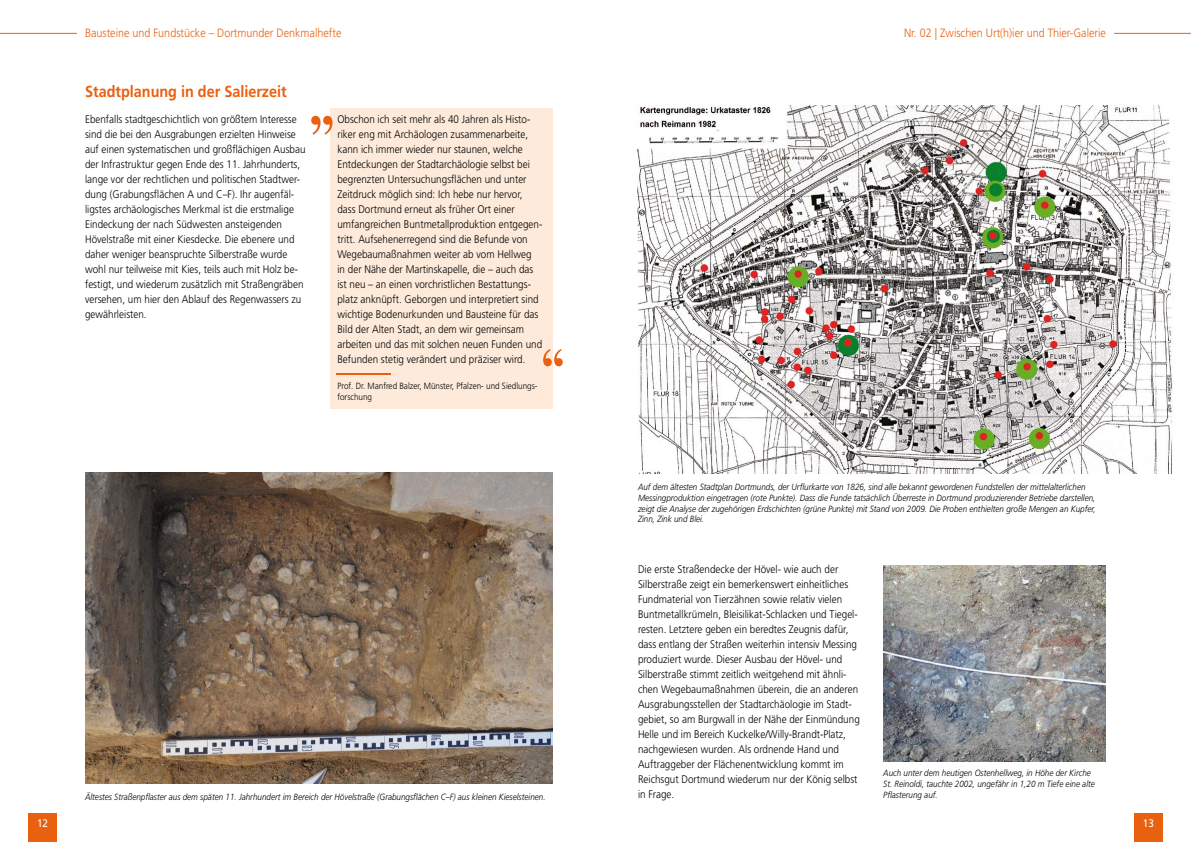
<style>
.page{position:relative;width:1191px;height:842px;background:#fff}
.page>*{position:absolute;margin:0;border:0;box-sizing:border-box;transform-origin:0 0}
.t1{font:700 16px "Frutiger LT";color:#e9600f;scale:.9 1}
.t2{font:300 12px "Frutiger LT";color:#e9600f;scale:.9 1}
.t3{font:300 11px/15px "Frutiger LT";color:#000;scale:.9 1}
.t4{font:11px "Frutiger LT";color:#fff;scale:.9 1}
.t5{font:italic 300 9px/10.8px "Frutiger LT";color:#000;scale:.9 1}
.t6{font:300 9px/10.8px "Frutiger LT";color:#000;scale:.9 1}
</style>
<div class="page">
<div style="left:330px;top:108px;width:223px;height:300px;background:#fdeada"></div>
<img style="left:85px;top:473px;width:468px;height:310px">
<img style="left:637px;top:106px;width:536px;height:367px">
<svg style="left:543px;top:349px;width:20px;height:17px"></svg>
<svg style="left:311px;top:116px;width:21px;height:19px"></svg>
<hr style="left:336px;top:373px;width:54px;height:2px;background:#e9600f">
<img style="left:883px;top:566px;width:223px;height:196px">
<div style="left:28px;top:813px;width:29px;height:29px;background:#e9600f"></div>
<div style="left:1134px;top:813px;width:28px;height:29px;background:#e9600f"></div>
<hr style="left:0;top:33px;width:77px;height:1px;background:#e9600f">
<hr style="left:1114px;top:33px;width:77px;height:1px;background:#e9600f">
<p class="t2" style="left:85px;top:26px;width:286px">Bausteine und Fundstücke – Dortmunder Denkmalhefte</p>
<p class="t2" style="left:904px;top:26px;width:226px">Nr. 02 | Zwischen Urt(h)ier und Thier-Galerie</p>
<h1 class="t1" style="left:85px;top:82px;width:226px">Stadtplanung in der Salierzeit</h1>
<p class="t3" style="left:85px;top:112px;width:246px">Ebenfalls stadtgeschichtlich von größtem Interesse sind die bei den Ausgrabungen erzielten Hinweise auf einen systematischen und großflächigen Ausbau der Infrastruktur gegen Ende des 11. Jahrhunderts, lange vor der rechtlichen und politischen Stadtwer&shy;dung (Grabungsflächen A und C–F). Ihr augenfäl&shy;ligstes archäologisches Merkmal ist die erstmalige Eindeckung der nach Südwesten ansteigenden Hövelstraße mit einer Kiesdecke. Die ebenere und daher weniger beanspruchte Silberstraße wurde wohl nur teilweise mit Kies, teils auch mit Holz be&shy;festigt, und wiederum zusätzlich mit Straßengräben versehen, um hier den Ablauf des Regenwassers zu gewährleisten.</p>
<p class="t3" style="left:337px;top:112px;width:229px">Obschon ich seit mehr als 40 Jahren als Histo&shy;riker eng mit Archäologen zusammenarbeite, kann ich immer wieder nur staunen, welche Entdeckungen der Stadtarchäologie selbst bei begrenzten Untersuchungsflächen und unter Zeitdruck möglich sind: Ich hebe nur hervor, dass Dortmund erneut als früher Ort einer umfangreichen Buntmetallproduktion entgegen&shy;tritt. Aufsehenerregend sind die Befunde von Wegebaumaßnahmen weiter ab vom Hellweg<br>in der Nähe der Martinskapelle, die – auch das ist neu – an einen vorchristlichen Bestattungs&shy;platz anknüpft. Geborgen und interpretiert sind wichtige Bodenurkunden und Bausteine für das Bild der Alten Stadt, an dem wir gemeinsam arbeiten und das mit solchen neuen Funden und Befunden stetig verändert und präziser wird.</p>
<p class="t6" style="left:337px;top:381px;width:224px">Prof. Dr. Manfred Balzer, Münster, Pfalzen- und Siedlungs&shy;forschung</p>
<p class="t5" style="left:638px;top:482px;width:510px">Auf dem ältesten Stadtplan Dortmunds, der Urflurkarte von 1826, sind alle bekannt gewordenen Fundstellen der mittelalterlichen Messingproduktion eingetragen (rote Punkte). Dass die Funde tatsächlich Überreste in Dortmund produzierender Betriebe darstellen, zeigt die Analyse der zugehörigen Erdschichten (grüne Punkte) mit Stand von 2009. Die Proben enthielten große Mengen an Kupfer, Zinn, Zink und Blei.</p>
<p class="t3" style="left:638px;top:562px;width:248px">Die erste Straßendecke der Hövel- wie auch der Silberstraße zeigt ein bemerkenswert einheitliches Fundmaterial von Tierzähnen sowie relativ vielen Buntmetallkrümeln, Bleisilikat-Schlacken und Tiegel&shy;resten. Letztere geben ein beredtes Zeugnis dafür, dass entlang der Straßen weiterhin intensiv Messing produziert wurde. Dieser Ausbau der Hövel- und Silberstraße stimmt zeitlich weitgehend mit ähnli&shy;chen Wegebaumaßnahmen überein, die an anderen Ausgrabungsstellen der Stadtarchäologie im Stadt&shy;gebiet, so am Burgwall in der Nähe der Einmündung Helle und im Bereich Kuckelke/Willy-Brandt-Platz, nachgewiesen wurden. Als ordnende Hand und Auftraggeber der Flächenentwicklung kommt im Reichsgut Dortmund wiederum nur der König selbst</p>
<p class="t5" style="left:85px;top:791px;width:513px">Ältestes Straßenpflaster aus dem späten 11. Jahrhundert im Bereich der Hövelstraße (Grabungsflächen C–F) aus kleinen Kieselsteinen.</p>
<p class="t3" style="left:638px;top:787px;width:42px">in Frage.</p>
<p class="t5" style="left:883px;top:768px;width:237px">Auch unter dem heutigen Ostenhellweg, in Höhe der Kirche<br>St. Reinoldi, tauchte 2002, ungefähr in 1,20 m Tiefe eine alte<br>Pflasterung auf.</p>
<p class="t4" style="left:37px;top:817px;width:14px">12</p>
<p class="t4" style="left:1142px;top:817px;width:14px">13</p>
</div>
